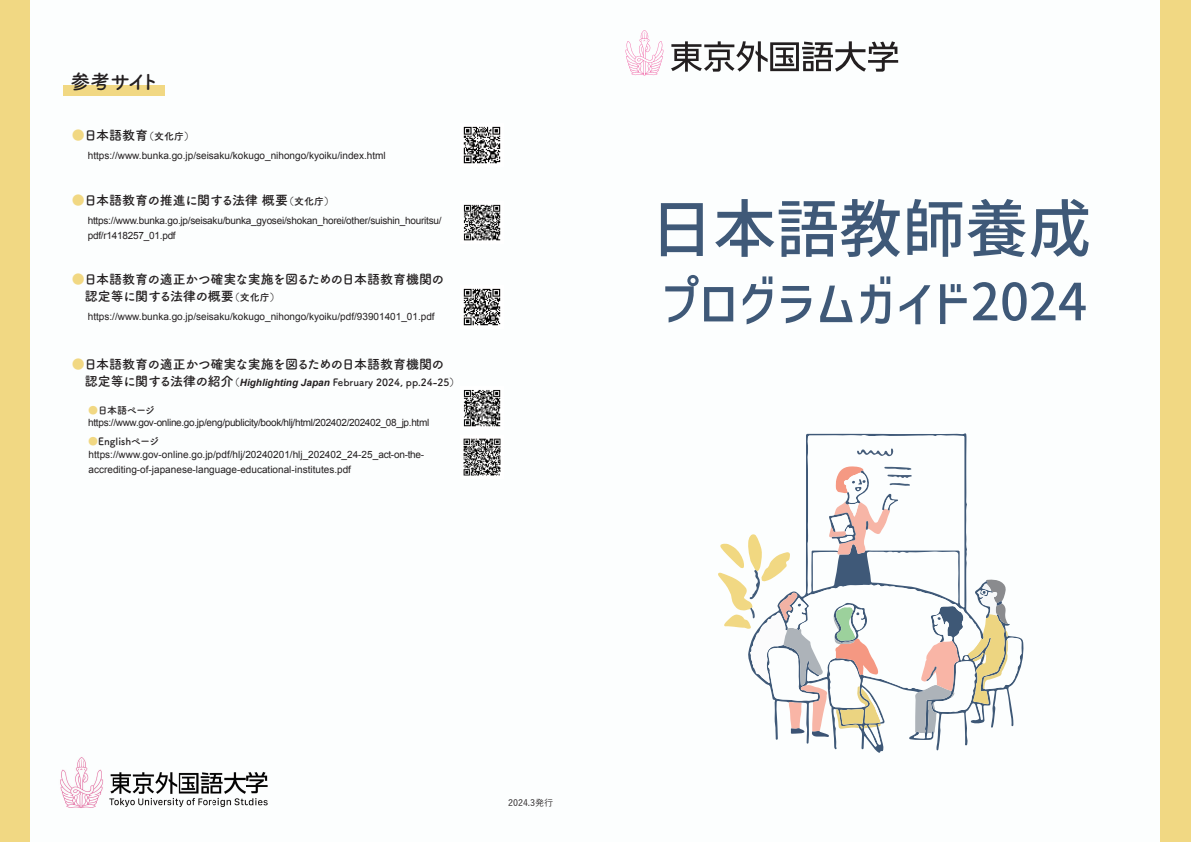
<style>
.page{position:relative;width:1191px;height:842px;background:#fff}
.page>*{position:absolute;margin:0;border:0;box-sizing:border-box;transform-origin:0 0}
.t1{font:63px "Corporate Logo Medium ver 2";color:#3f5978}
.t2{font:51px "Corporate Logo Medium ver 2";color:#3f5978}
.t3{font:700 20px "Tsuku A Rd Gothic";letter-spacing:-.07em;color:#231f20}
.t4{font:700 13px/17px "Tsuku A Rd Gothic";letter-spacing:-.04em;color:#231f20}
.t5{font:10px/15px "Arial";color:#231f20}
.t6{font:10px/15px "Arial";letter-spacing:-.025em;color:#231f20}
.t7{font:10px "Arial";letter-spacing:-.03em;color:#231f20}
.t8{font:700 10px "Tsuku A Rd Gothic";color:#231f20}
.t9{font:500 9px "Yu Go";color:#231f20}
.s1{color:#f1d883}
.s2{font-size:10px}
.s3{font-size:13px}
.s4{font-family:"Arial";font-style:italic}
</style>
<div class="page">
<div style="left:63px;top:85px;width:102px;height:11px;background:#f1d883"></div>
<svg style="left:625px;top:30px;width:39px;height:45px"></svg>
<svg style="left:671px;top:41px;width:227px;height:31px"></svg>
<div style="left:1159px;top:0;width:32px;height:842px;background:#f1d883"></div>
<svg style="left:718px;top:435px;width:306px;height:315px"></svg>
<img style="left:463px;top:126px;width:38px;height:38px">
<img style="left:463px;top:204px;width:38px;height:37px">
<img style="left:463px;top:288px;width:38px;height:38px">
<img style="left:463px;top:390px;width:38px;height:37px">
<img style="left:463px;top:438px;width:38px;height:38px">
<img style="left:60px;top:757px;width:208px;height:51px">
<div style="left:0;top:0;width:30px;height:842px;background:#f1d883"></div>
<h3 class="t3" style="left:70px;top:66px;width:91px">参考サイト</h3>
<h3 class="t4" style="left:72px;top:126px;width:124px"><span class="s1">●</span>日本語教育<span class="s2">（文化庁）</span></h3>
<p class="t5" style="left:88px;top:148px;width:299px">https://www.bunka.go.jp/seisaku/kokugo_nihongo/kyoiku/index.html</p>
<h3 class="t4" style="left:72px;top:190px;width:264px"><span class="s1">●</span>日本語教育の推進に関する法律 概要<span class="s2">（文化庁）</span></h3>
<p class="t6" style="left:88px;top:213px;width:355px">https://www.bunka.go.jp/seisaku/bunka_gyosei/shokan_horei/other/suishin_houritsu/ pdf/r1418257_01.pdf</p>
<h3 class="t4" style="left:72px;top:270px;width:374px"><span class="s1">●</span>日本語教育の適正かつ確実な実施を図るための日本語教育機関の　認定等に関する法律の概要<span class="s2">（文化庁）</span></h3>
<p class="t5" style="left:88px;top:309px;width:348px">https://www.bunka.go.jp/seisaku/kokugo_nihongo/kyoiku/pdf/93901401_01.pdf</p>
<h3 class="t4" style="left:72px;top:355px;width:374px"><span class="s1">●</span>日本語教育の適正かつ確実な実施を図るための日本語教育機関の</h3>
<p class="t8" style="left:72px;top:374px;width:389px"><span class="s3">　認定等に関する法律の紹介</span>（<span class="s4">Highlighting Japan</span> February 2024, pp.24-25）</p>
<p class="t7" style="left:88px;top:416px;width:342px">https://www.gov-online.go.jp/eng/publicity/book/hlj/html/202402/202402_08_jp.html</p>
<p class="t8" style="left:88px;top:402px;width:68px"><span class="s1">●</span>日本語ページ</p>
<p class="t8" style="left:88px;top:433px;width:72px"><span class="s1">●</span>Englishページ</p>
<p class="t5" style="left:89px;top:447px;width:337px">https://www.gov-online.go.jp/pdf/hlj/20240201/hlj_202402_24-25_act-on-the&shy;accrediting-of-japanese-language-educational-institutes.pdf</p>
<h1 class="t1" style="left:650px;top:187px;width:443px">日本語教師養成</h1>
<h2 class="t2" style="left:660px;top:268px;width:428px">プログラムガイド2024</h2>
<p class="t9" style="left:508px;top:794px;width:47px">2024.3発行</p>
</div>
